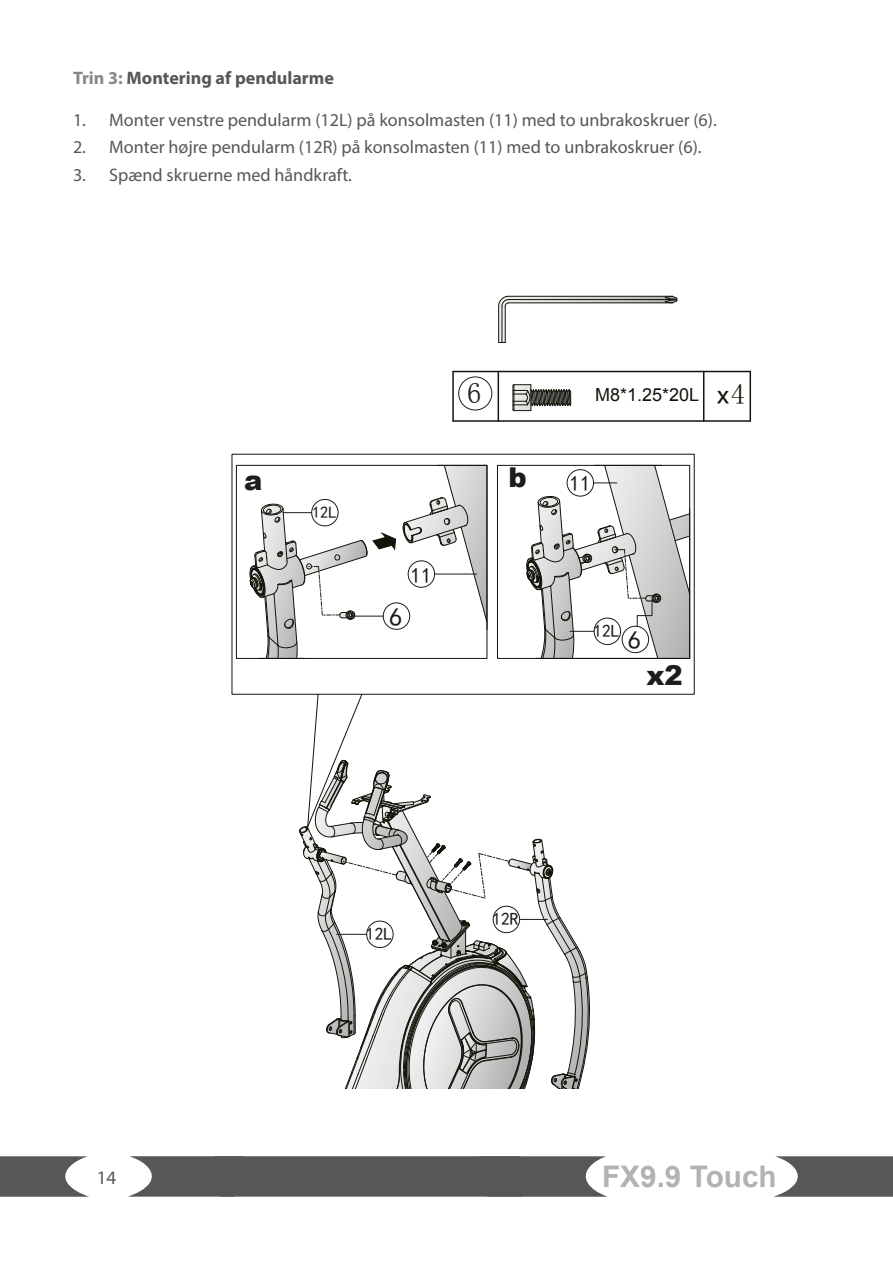
<style>
.page{position:relative;width:893px;height:1263px;background:#fff}
.page>*{position:absolute;margin:0;border:0;box-sizing:border-box;transform-origin:0 0}
.t1{font:700 29.7px "Arial";color:#b2b2b2}
.t2{font:28.65px "Sim Sun";color:#1d1d1b}
.t3{font:900 27.3px "Arial";color:#1d1d1b}
.t4{font:25.35px "Sim Hei";color:#1d1d1b}
.t5{font:21.45px "Sim Hei";color:#1d1d1b}
.t6{font:19.05px "Myriad Pro";color:#575756}
.t7{font:18.15px "Myriad Pro";color:#575756}
.t8{font:700 18.15px "Myriad Pro";color:#575756}
.t9{font:18px "Arial";color:#13130a}
.t10{font:17.55px "Sim Hei";color:#1d1d1b}
.t11{font:16.35px "Sim Hei";color:#1d1d1b}
.s1{color:#878787}
.s2{font-family:"Sim Hei";font-size:28.65px}
.s3{font-family:"Sim Sun";font-size:28.65px}
</style>
<div class="page">
<svg style="left:231px;top:295px;width:521px;height:714px"></svg>
<div style="left:236px;top:465px;width:251px;height:194px;border:1px solid #13130a"></div>
<div style="left:497px;top:465px;width:193px;height:194px;border:1px solid #13130a"></div>
<svg style="left:299px;top:693px;width:291px;height:396px"></svg>
<hr style="left:703px;top:371px;width:1px;height:50px;background:#13130a">
<hr style="left:749px;top:371px;width:2px;height:50px;background:#13130a">
<hr style="left:453px;top:371px;width:297px;height:1px;background:#13130a">
<hr style="left:453px;top:420px;width:297px;height:2px;background:#13130a">
<hr style="left:498px;top:371px;width:1px;height:50px;background:#13130a">
<hr style="left:452px;top:371px;width:2px;height:50px;background:#13130a">
<svg style="left:249px;top:502px;width:147px;height:160px"></svg>
<svg style="left:0;top:1156px;width:89px;height:41px"></svg>
<svg style="left:773px;top:1156px;width:120px;height:41px"></svg>
<svg style="left:128px;top:1156px;width:480px;height:41px"></svg>
<p class="t8" style="left:73px;top:66px;width:262px"><span class="s1">Trin 3:</span> Montering af pendularme</p>
<p class="t7" style="left:73px;top:109px;width:645px">1. Monter venstre pendularm (12L) på konsolmasten (11) med to unbrakoskruer (6).</p>
<p class="t7" style="left:73px;top:136px;width:630px">2. Monter højre pendularm (12R) på konsolmasten (11) med to unbrakoskruer (6).</p>
<p class="t7" style="left:73px;top:163px;width:280px">3. Spænd skruerne med håndkraft.</p>
<p class="t2" style="left:467px;top:378px;width:16px">6</p>
<p class="t3" style="left:244px;top:460px;width:20px">a</p>
<p class="t3" style="left:509px;top:457px;width:20px">b</p>
<p class="t11" style="left:312px;top:504px;width:26px">12L</p>
<p class="t4" style="left:389px;top:604px;width:14px">6</p>
<p class="t5" style="left:410px;top:564px;width:23px">11</p>
<p class="t9" style="left:595px;top:383px;width:151px">M8*1.25*20L <span class="s2">x</span><span class="s3">4</span></p>
<p class="t5" style="left:569px;top:473px;width:23px">11</p>
<p class="t10" style="left:593px;top:622px;width:28px">12L</p>
<p class="t4" style="left:628px;top:627px;width:14px">6</p>
<p class="t3" style="left:646px;top:655px;width:38px">x2</p>
<p class="t10" style="left:366px;top:925px;width:28px">12L</p>
<p class="t10" style="left:492px;top:910px;width:28px">12R</p>
<p class="t6" style="left:97px;top:1166px;width:21px">14</p>
<h1 class="t1" style="left:602px;top:1155px;width:176px">FX9.9 Touch</h1>
</div>
